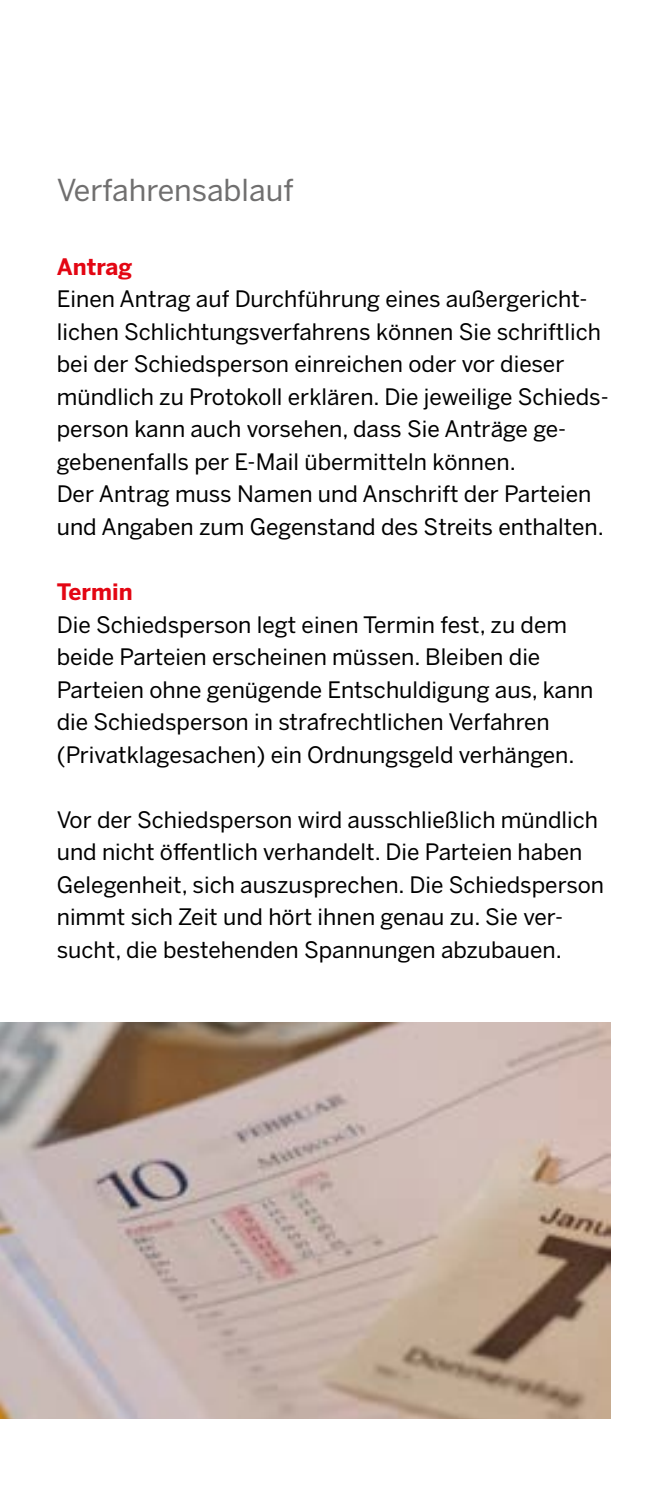
<style>
.page{position:relative;width:667px;height:1489px;background:#fff}
.page>*{position:absolute;margin:0;border:0;box-sizing:border-box;transform-origin:0 0}
.t1{font:30px "Benton Sans";color:#706f6f}
.t2{font:22.5px/32.5px "Benton Sans";color:#000}
.t3{font:700 22.5px "Benton Sans";color:#e30613}
</style>
<div class="page">
<img style="left:0;top:1022px;width:609px;height:395px">
<h1 class="t1" style="left:57px;top:172px;width:238px">Verfahrensablauf</h1>
<p class="t3" style="left:57px;top:253px;width:77px">Antrag</p>
<p class="t2" style="left:57px;top:282px;width:553px">Einen Antrag auf Durchführung eines außergericht&shy;lichen Schlichtungsverfahrens können Sie schriftlich bei der Schiedsperson einreichen oder vor dieser mündlich zu Protokoll erklären. Die jeweilige Schieds&shy;person kann auch vorsehen, dass Sie Anträge ge&shy;gebenenfalls per E-Mail übermitteln können.<br>Der Antrag muss Namen und Anschrift der Parteien und Angaben zum Gegenstand des Streits enthalten.</p>
<p class="t3" style="left:57px;top:578px;width:77px">Termin</p>
<p class="t2" style="left:57px;top:607px;width:538px">Die Schiedsperson legt einen Termin fest, zu dem beide Parteien erscheinen müssen. Bleiben die Parteien ohne genügende Entschuldigung aus, kann die Schiedsperson in strafrechtlichen Verfahren (Privatklagesachen) ein Ordnungsgeld verhängen.</p>
<p class="t2" style="left:57px;top:802px;width:548px">Vor der Schiedsperson wird ausschließlich mündlich und nicht öffentlich verhandelt. Die Parteien haben Gelegenheit, sich auszusprechen. Die Schiedsperson nimmt sich Zeit und hört ihnen genau zu. Sie ver&shy;sucht, die bestehenden Spannungen abzubauen.</p>
</div>
